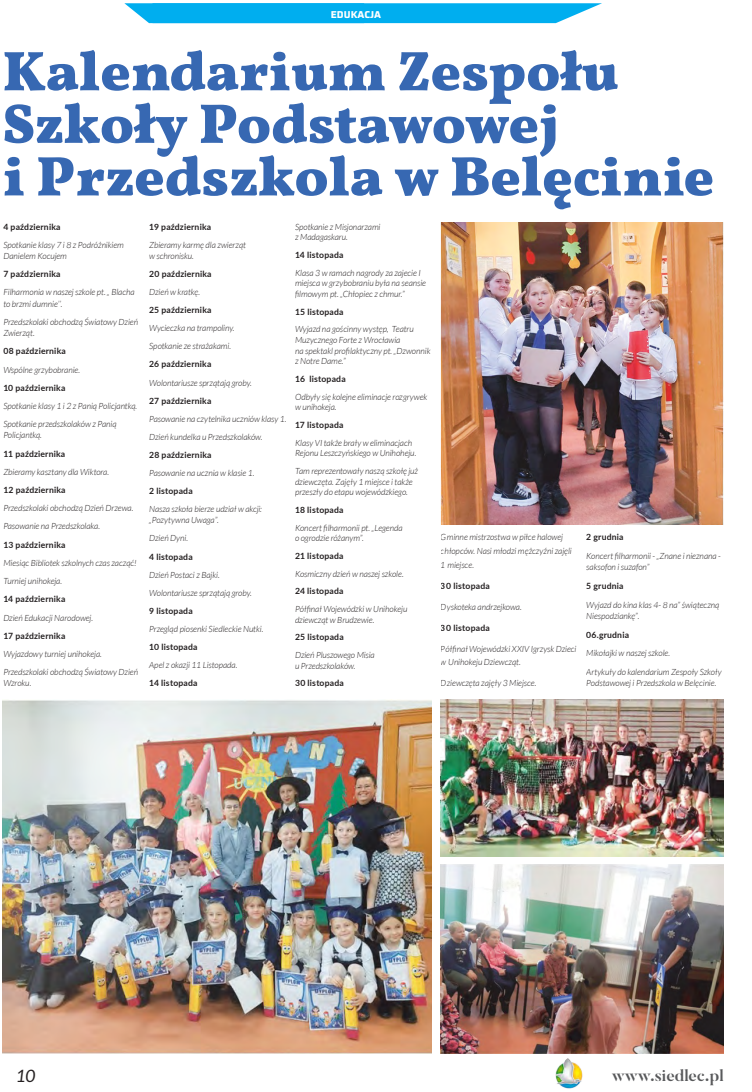
<style>
.page{position:relative;width:752px;height:1092px;background:#fff}
.page>*{position:absolute;margin:0;border:0;box-sizing:border-box;transform-origin:0 0}
.t1{font:900 56.1px/52.5px "Vollkorn";color:#3768b2}
.t2{font:italic 17px "Lato";color:#231f20}
.t3{font:700 16px "Butler Stencil";color:#58595b}
.t4{font:700 10px "Saira";color:#fff}
.t5{font:italic 300 8.6px/10.7px "Lato";letter-spacing:-.01em;color:#231f20}
.t6{font:700 8.6px "Lato";letter-spacing:.02em;color:#231f20}
</style>
<div class="page">
<img style="left:555px;top:1058px;width:28px;height:31px">
<img style="left:440px;top:223px;width:283px;height:301px">
<img style="left:3px;top:700px;width:428px;height:353px">
<img style="left:440px;top:699px;width:283px;height:157px">
<img style="left:440px;top:864px;width:283px;height:189px">
<svg style="left:124px;top:3px;width:477px;height:20px;background:#14b4f0"></svg>
<p class="t4" style="left:330px;top:7px;width:8px">EDUKACJA</p>
<h1 class="t1" style="left:3px;top:46px;width:712px">Kalendarium Zespołu<br>Szkoły Podstawowej<br>i Przedszkola w Belęcinie</h1>
<p class="t6" style="left:3px;top:220px;width:59px">4 października</p>
<p class="t5" style="left:3px;top:239px;width:122px;line-height:11.2px">Spotkanie klasy 7 i 8 z Podróżnikiem<br>Danielem Kocujem</p>
<p class="t6" style="left:3px;top:268px;width:59px">7 października</p>
<p class="t5" style="left:3px;top:287px;width:133px;line-height:11.2px">Filharmonia w naszej szkole pt. „ Blacha to brzmi dumnie’’.</p>
<p class="t5" style="left:3px;top:316px;width:136px;line-height:11.2px">Przedszkolaki obchodzą Światowy Dzień<br>Zwierząt.</p>
<p class="t6" style="left:3px;top:345px;width:64px">08 października</p>
<p class="t5" style="left:3px;top:364px;width:78px">Wspólne grzybobranie.</p>
<p class="t6" style="left:3px;top:381px;width:64px">10 października</p>
<p class="t5" style="left:3px;top:397px;width:135px;line-height:18.2px">Spotkanie klasy 1 i 2 z Panią Policjantką.<br>Spotkanie przedszkolaków z Panią</p>
<p class="t5" style="left:3px;top:430px;width:40px">Policjantką.</p>
<p class="t6" style="left:3px;top:447px;width:63px">11 października</p>
<p class="t5" style="left:3px;top:466px;width:107px">Zbieramy kasztany dla Wiktora.</p>
<p class="t6" style="left:3px;top:483px;width:64px">12 października</p>
<p class="t5" style="left:3px;top:499px;width:131px;line-height:18.2px">Przedszkolaki obchodzą Dzień Drzewa.<br>Pasowanie na Przedszkolaka.</p>
<p class="t6" style="left:3px;top:538px;width:64px">13 października</p>
<p class="t5" style="left:3px;top:554px;width:135px;line-height:18.2px">Miesiąc Bibliotek szkolnych czas zacząć!<br>Turniej unihokeja.</p>
<p class="t6" style="left:3px;top:593px;width:63px">14 października</p>
<p class="t5" style="left:3px;top:612px;width:91px">Dzień Edukacji Narodowej.</p>
<p class="t6" style="left:3px;top:629px;width:63px">17 października</p>
<p class="t5" style="left:3px;top:645px;width:136px;line-height:18.2px">Wyjazdowy turniej unihokeja.<br>Przedszkolaki obchodzą Światowy Dzień</p>
<p class="t5" style="left:3px;top:678px;width:30px">Wzroku.</p>
<p class="t6" style="left:149px;top:220px;width:63px">19 października</p>
<p class="t5" style="left:149px;top:239px;width:98px;line-height:11.1px">Zbieramy karmę dla zwierząt w schronisku.</p>
<p class="t6" style="left:149px;top:267px;width:64px">20 października</p>
<p class="t5" style="left:149px;top:287px;width:52px">Dzień w kratkę.</p>
<p class="t6" style="left:149px;top:303px;width:64px">25 października</p>
<p class="t5" style="left:149px;top:319px;width:87px;line-height:18.1px">Wycieczka na trampoliny.<br>Spotkanie ze strażakami.</p>
<p class="t6" style="left:149px;top:358px;width:64px">26 października</p>
<p class="t5" style="left:149px;top:377px;width:104px">Wolontariusze sprzątają groby.</p>
<p class="t6" style="left:149px;top:394px;width:64px">27 października</p>
<p class="t5" style="left:149px;top:410px;width:139px;line-height:18.1px">Pasowanie na czytelnika uczniów klasy 1.<br>Dzień kundelka u Przedszkolaków.</p>
<p class="t6" style="left:149px;top:448px;width:64px">28 października</p>
<p class="t5" style="left:149px;top:468px;width:107px">Pasowanie na ucznia w klasie 1.</p>
<p class="t6" style="left:149px;top:484px;width:45px">2 listopada</p>
<p class="t5" style="left:149px;top:504px;width:114px;line-height:11.1px">Nasza szkoła bierze udział w akcji: „Pozytywna Uwaga”.</p>
<p class="t5" style="left:149px;top:533px;width:40px">Dzień Dyni.</p>
<p class="t6" style="left:149px;top:550px;width:45px">4 listopada</p>
<p class="t5" style="left:149px;top:566px;width:104px;line-height:18.1px">Dzień Postaci z Bajki.<br>Wolontariusze sprzątają groby.</p>
<p class="t6" style="left:149px;top:604px;width:45px">9 listopada</p>
<p class="t5" style="left:149px;top:623px;width:116px">Przegląd piosenki Siedleckie Nutki.</p>
<p class="t6" style="left:149px;top:640px;width:50px">10 listopada</p>
<p class="t5" style="left:149px;top:660px;width:90px">Apel z okazji 11 Listopada.</p>
<p class="t6" style="left:149px;top:676px;width:50px">14 listopada</p>
<p class="t5" style="left:295px;top:221px;width:87px">Spotkanie z Misjonarzami z Madagaskaru.</p>
<p class="t6" style="left:295px;top:248px;width:50px">14 listopada</p>
<p class="t5" style="left:295px;top:267px;width:132px">Klasa 3 w ramach nagrody za zajecie I miejsca w grzybobraniu była na seansie filmowym pt. „Chłopiec z chmur.”</p>
<p class="t6" style="left:295px;top:305px;width:50px">15 listopada</p>
<p class="t5" style="left:295px;top:324px;width:137px">Wyjazd na gościnny występ, Teatru<br>Muzycznego Forte z Wrocławia<br>na spektakl profilaktyczny pt. „Dzwonnik z Notre Dame.”</p>
<p class="t6" style="left:295px;top:372px;width:52px">16 listopada</p>
<p class="t5" style="left:295px;top:391px;width:134px">Odbyły się kolejne eliminacje rozgrywek w unihokeja.</p>
<p class="t6" style="left:295px;top:418px;width:50px">17 listopada</p>
<p class="t5" style="left:295px;top:437px;width:123px">Klasy VI także brały w eliminacjach<br>Rejonu Leszczyńskiego w Unihoheju.</p>
<p class="t5" style="left:295px;top:466px;width:125px">Tam reprezentowały naszą szkołę już dziewczęta. Zajęły 1 miejsce i także przeszły do etapu wojewódzkiego.</p>
<p class="t6" style="left:295px;top:503px;width:50px">18 listopada</p>
<p class="t5" style="left:295px;top:522px;width:109px">Koncert filharmonii pt. „Legenda o ogrodzie różanym”.</p>
<p class="t6" style="left:295px;top:549px;width:50px">21 listopada</p>
<p class="t5" style="left:295px;top:568px;width:110px">Kosmiczny dzień w naszej szkole.</p>
<p class="t6" style="left:295px;top:585px;width:50px">24 listopada</p>
<p class="t5" style="left:295px;top:604px;width:114px">Półfinał Wojewódzki w Unihokeju dziewcząt w Brudzewie.</p>
<p class="t6" style="left:295px;top:631px;width:50px">25 listopada</p>
<p class="t5" style="left:295px;top:650px;width:81px">Dzień Pluszowego Misia u Przedszkolaków.</p>
<p class="t6" style="left:295px;top:677px;width:50px">30 listopada</p>
<p class="t5" style="left:440px;top:530px;width:132px;line-height:13.9px">Gminne mistrzostwa w piłce halowej chłopców. Nasi młodzi mężczyźni zajęli<br>1 miejsce.</p>
<p class="t6" style="left:440px;top:579px;width:50px">30 listopada</p>
<p class="t5" style="left:440px;top:601px;width:82px">Dyskoteka andrzejkowa.</p>
<p class="t6" style="left:440px;top:621px;width:50px">30 listopada</p>
<p class="t5" style="left:440px;top:641px;width:137px;line-height:13.9px">Półfinał Wojewódzki XXIV Igrzysk Dzieci w Unihokeju Dziewcząt.</p>
<p class="t5" style="left:440px;top:678px;width:97px">Dziewczęta zajęły 3 Miejsce.</p>
<p class="t6" style="left:586px;top:530px;width:39px">2 grudnia</p>
<p class="t5" style="left:586px;top:550px;width:136px;line-height:11.6px">Koncert filharmonii - „Znane i nieznana - saksofon i suzafon”</p>
<p class="t6" style="left:586px;top:579px;width:39px">5 grudnia</p>
<p class="t5" style="left:586px;top:599px;width:135px;line-height:11.6px">Wyjazd do kina klas 4- 8 na” świąteczną<br>Niespodziankę”.</p>
<p class="t6" style="left:586px;top:628px;width:44px">06.grudnia</p>
<p class="t5" style="left:586px;top:644px;width:137px;line-height:18.6px">Mikołajki w naszej szkole.<br>Artykuły do kalendarium Zespoły Szkoły</p>
<p class="t5" style="left:586px;top:678px;width:132px">Podstawowej i Przedszkola w Belęcinie.</p>
<h2 class="t2" style="left:16px;top:1066px;width:21px">10</h2>
<h3 class="t3" style="left:611px;top:1065px;width:113px">www.siedlec.pl</h3>
</div>
